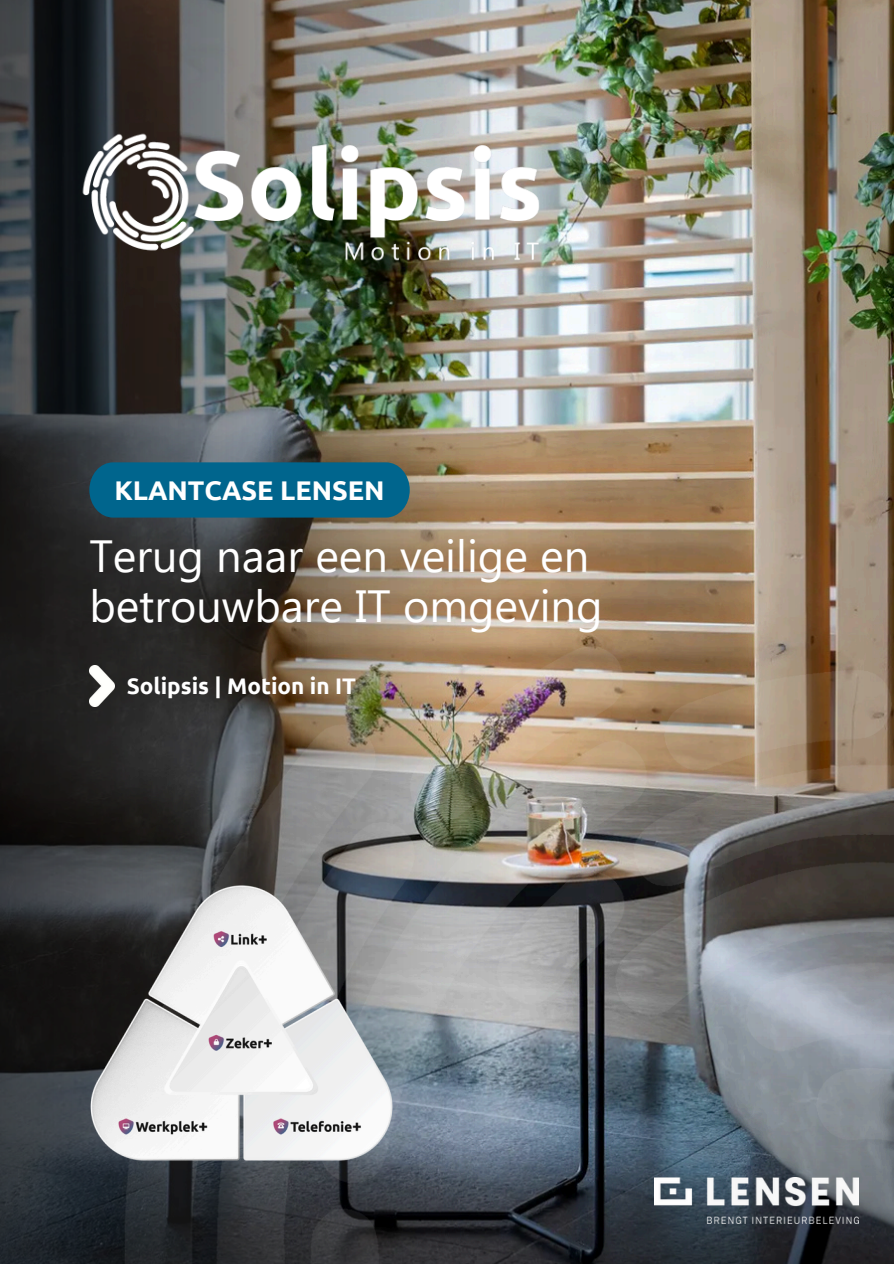
<style>
.page{position:relative;width:894px;height:1264px;background:#fff}
.page>*{position:absolute;margin:0;border:0;box-sizing:border-box;transform-origin:0 0}
.t1{font:45px/49.5px "Segoe UI";color:#fff}
.t2{font:700 27px "Ubuntu";color:#fff}
.t3{font:700 22.5px "Ubuntu";color:#fff}
</style>
<div class="page">
<img style="left:0;top:0;width:263px;height:833px">
<img style="left:263px;top:0;width:630px;height:623px">
<div style="left:89px;top:462px;width:320px;height:55px;background:#00658d"></div>
<img style="left:73px;top:623px;width:820px;height:210px">
<img style="left:73px;top:125px;width:476px;height:145px">
<img style="left:89px;top:666px;width:25px;height:40px">
<img style="left:0;top:833px;width:893px;height:430px">
<img style="left:52px;top:833px;width:379px;height:379px">
<img style="left:653px;top:1177px;width:205px;height:45px">
<p class="t2" style="left:114px;top:474px;width:272px">KLANTCASE LENSEN</p>
<p class="t1" style="left:89px;top:528px;width:514px">Terug naar een veilige en betrouwbare IT omgeving</p>
<p class="t3" style="left:127px;top:673px;width:231px">Solipsis | Motion in IT</p>
</div>
